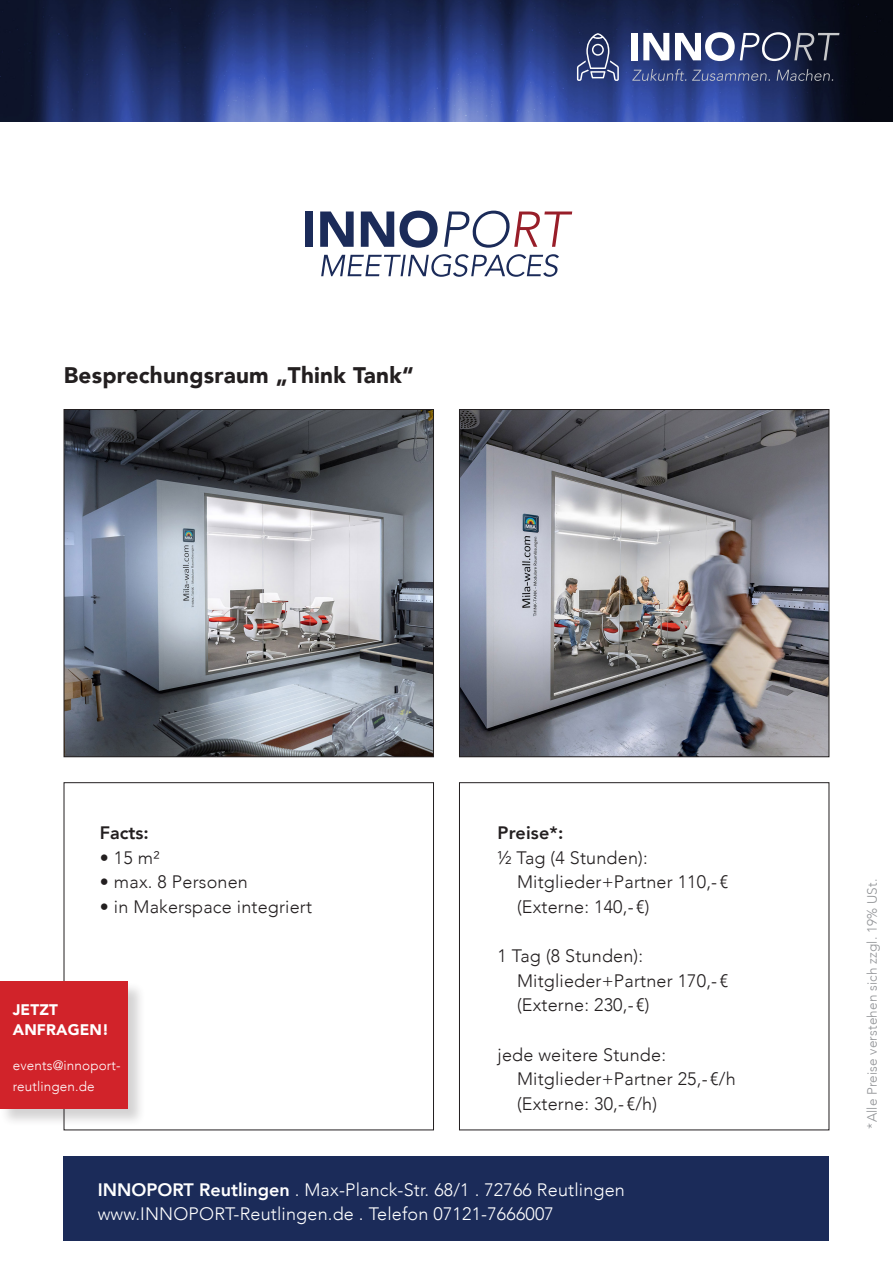
<style>
.page{position:relative;width:893px;height:1263px;background:#fff}
.page>*{position:absolute;margin:0;border:0;box-sizing:border-box;transform-origin:0 0}
._1_Headline__Hypatia_ExtraLight__28pt__0_{font:900 22.5px "Avenir";letter-spacing:.01em;color:#231f20}
._3_Fließtext__Hypathia_Light__9_5pt__10__{font:300 18px "Avenir";letter-spacing:.01em;color:#231f20}
._1_Headline__Hypatia_ExtraLight__28pt__0_-2{font:300 18px "Avenir";letter-spacing:.01em;color:#fff}
._3_Fließtext__Hypathia_Light__9_5pt__10__-2{font:800 18px "Avenir";letter-spacing:.01em;color:#231f20}
._1_Headline__Hypatia_ExtraLight__28pt__0_-3{font:800 18px "Avenir";color:#231f20}
._3_Fließtext__Hypathia_Light__9_5pt__10__-3{font:900 15.3px "Avenir";letter-spacing:.01em;color:#fff}
._3_Fließtext__Hypathia_Light__9_5pt__10__-4{font:300 13.5px "Avenir";letter-spacing:.01em;color:#939598}
._3_Fließtext__Hypathia_Light__9_5pt__10__-5{font:300 13.5px/21px "Avenir";letter-spacing:.01em;color:#fff}
.s1{font-weight:800}
</style>
<div class="page">
<img style="left:461px;top:411px;width:366px;height:344px">
<div style="left:459px;top:409px;width:370px;height:348px;border:1px solid #231f20"></div>
<img style="left:66px;top:411px;width:366px;height:344px">
<div style="left:64px;top:409px;width:370px;height:348px;border:1px solid #231f20"></div>
<div style="left:459px;top:782px;width:370px;height:348px;border:1px solid #231f20"></div>
<div style="left:64px;top:1157px;width:765px;height:84px;background:#1b2b59"></div>
<img style="left:0;top:0;width:893px;height:121px">
<div style="left:632px;top:33px;width:6px;height:27px;background:#fff"></div>
<svg style="left:643px;top:33px;width:26px;height:27px"></svg>
<svg style="left:675px;top:32px;width:164px;height:29px"></svg>
<svg style="left:632px;top:69px;width:54px;height:12px"></svg>
<svg style="left:692px;top:70px;width:78px;height:11px"></svg>
<svg style="left:777px;top:69px;width:56px;height:12px"></svg>
<svg style="left:577px;top:33px;width:42px;height:48px;background:#485581"></svg>
<div style="left:305px;top:211px;width:8px;height:36px;background:#1b2b59"></div>
<svg style="left:320px;top:211px;width:34px;height:36px"></svg>
<svg style="left:361px;top:211px;width:33px;height:36px"></svg>
<svg style="left:400px;top:211px;width:38px;height:37px"></svg>
<svg style="left:444px;top:211px;width:128px;height:37px"></svg>
<svg style="left:321px;top:254px;width:238px;height:23px"></svg>
<div style="left:0;top:982px;width:146px;height:145px;background:#231f20;opacity:.2"></div>
<div style="left:0;top:982px;width:128px;height:127px;background:#d1232a"></div>
<p class="_1_Headline__Hypatia_ExtraLight__28pt__0_" style="left:64px;top:356px;width:351px">Besprechungsraum „Think Tank“</p>
<p class="_1_Headline__Hypatia_ExtraLight__28pt__0_-3" style="left:100px;top:819px;width:50px">Facts:</p>
<p class="_3_Fließtext__Hypathia_Light__9_5pt__10__" style="left:100px;top:847px;width:61px">• 15 m²</p>
<p class="_3_Fließtext__Hypathia_Light__9_5pt__10__" style="left:100px;top:871px;width:150px">• max. 8 Personen</p>
<p class="_3_Fließtext__Hypathia_Light__9_5pt__10__" style="left:100px;top:896px;width:214px">• in Makerspace integriert</p>
<p class="_3_Fließtext__Hypathia_Light__9_5pt__10__-3" style="left:13px;top:996px;width:47px">JETZT</p>
<p class="_3_Fließtext__Hypathia_Light__9_5pt__10__-3" style="left:13px;top:1017px;width:98px">ANFRAGEN!</p>
<p class="_3_Fließtext__Hypathia_Light__9_5pt__10__-5" style="left:13px;top:1055px;width:109px">events@innoport&shy;reutlingen.de</p>
<p class="_3_Fließtext__Hypathia_Light__9_5pt__10__-2" style="left:497px;top:819px;width:67px">Preise*:</p>
<p class="_3_Fließtext__Hypathia_Light__9_5pt__10__" style="left:497px;top:847px;width:152px">½ Tag (4 Stunden):</p>
<p class="_3_Fließtext__Hypathia_Light__9_5pt__10__" style="left:517px;top:871px;width:213px">Mitglieder+Partner 110,- €</p>
<p class="_3_Fließtext__Hypathia_Light__9_5pt__10__" style="left:517px;top:896px;width:134px">(Externe: 140,- €)</p>
<p class="_3_Fließtext__Hypathia_Light__9_5pt__10__" style="left:497px;top:945px;width:147px">1 Tag (8 Stunden):</p>
<p class="_3_Fließtext__Hypathia_Light__9_5pt__10__" style="left:517px;top:970px;width:213px">Mitglieder+Partner 170,- €</p>
<p class="_3_Fließtext__Hypathia_Light__9_5pt__10__" style="left:517px;top:994px;width:134px">(Externe: 230,- €)</p>
<p class="_3_Fließtext__Hypathia_Light__9_5pt__10__" style="left:497px;top:1044px;width:170px">jede weitere Stunde:</p>
<p class="_3_Fließtext__Hypathia_Light__9_5pt__10__" style="left:517px;top:1068px;width:220px">Mitglieder+Partner 25,- €/h</p>
<p class="_3_Fließtext__Hypathia_Light__9_5pt__10__" style="left:517px;top:1093px;width:142px">(Externe: 30,- €/h)</p>
<p class="_1_Headline__Hypatia_ExtraLight__28pt__0_-2" style="left:98px;top:1179px;width:529px"><span class="s1">INNOPORT Reutlingen</span> . Max-Planck-Str. 68/1 . 72766 Reutlingen</p>
<p class="_1_Headline__Hypatia_ExtraLight__28pt__0_-2" style="left:98px;top:1203px;width:458px">www.INNOPORT-Reutlingen.de . Telefon 07121-7666007</p>
<p class="_3_Fließtext__Hypathia_Light__9_5pt__10__-4" style="left:864px;top:1128px;width:251px;rotate:-90deg">*Alle Preise verstehen sich zzgl. 19% USt.</p>
</div>
